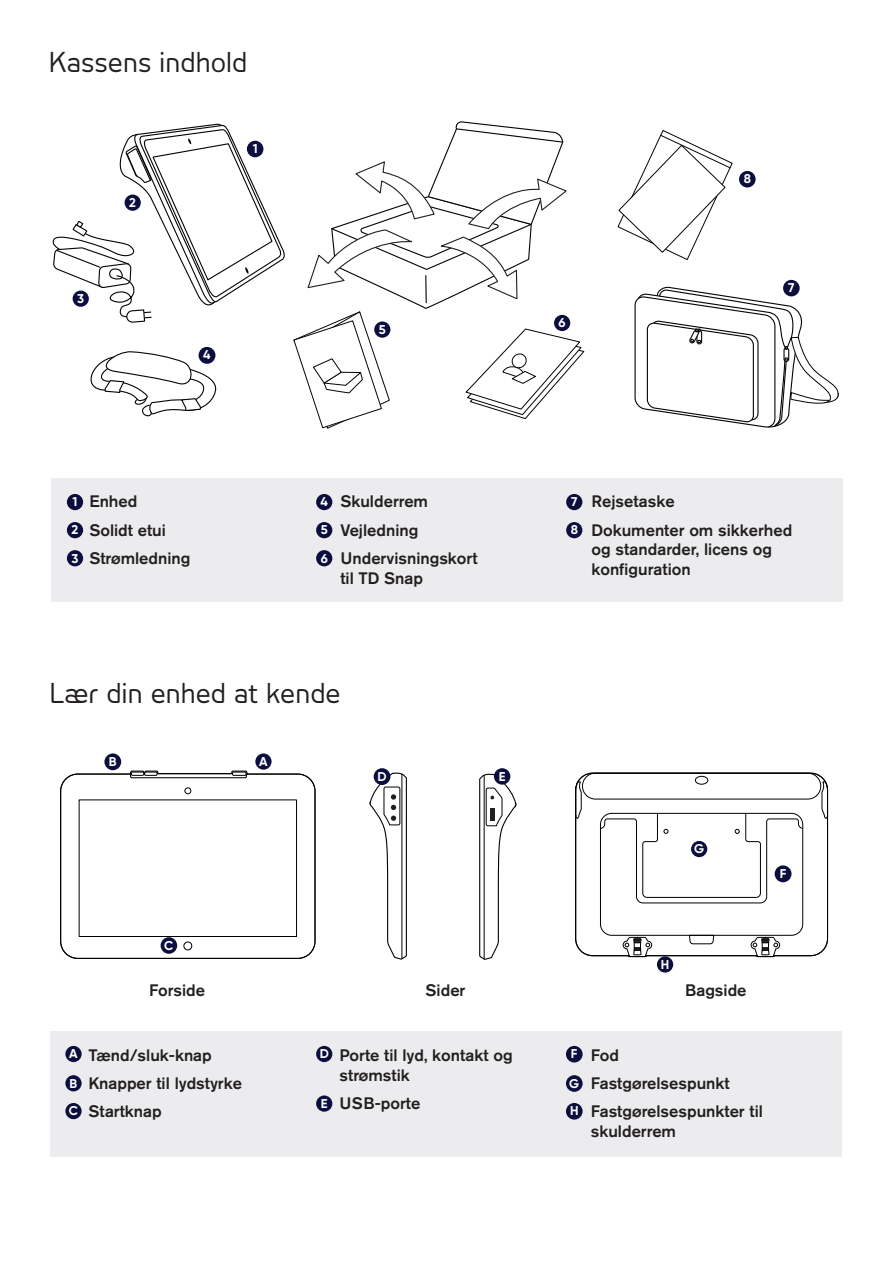
<style>
.page{position:relative;width:893px;height:1263px;background:#fff}
.page>*{position:absolute;margin:0;border:0;box-sizing:border-box;transform-origin:0 0}
.Section_Title{font:27px "Tele Voice";color:#231f20}
.Numbered_Steps{font:500 16.5px/19.8px "Akzidenz Grotesk BE";color:#231f20}
.Subhead{font:500 16.5px "Akzidenz Grotesk BE";color:#231f20}
.t1{font:700 12.75px "Gilroy";color:#fff}
</style>
<div class="page">
<svg style="left:369px;top:772px;width:38px;height:188px"></svg>
<svg style="left:479px;top:773px;width:38px;height:187px"></svg>
<svg style="left:577px;top:772px;width:251px;height:184px"></svg>
<div style="left:582px;top:773px;width:239px;height:26px;border:1px solid #000;border-radius:13px"></div>
<svg style="left:821px;top:781px;width:7px;height:38px"></svg>
<svg style="left:60px;top:770px;width:256px;height:189px"></svg>
<div style="left:695px;top:776px;width:13px;height:8px;border:1px solid #000;border-radius:50%"></div>
<svg style="left:575px;top:781px;width:229px;height:180px"></svg>
<div style="left:51px;top:478px;width:791px;height:123px;background:#ececee"></div>
<div style="left:50px;top:1031px;width:792px;height:125px;background:#ececee"></div>
<div style="left:255px;top:753px;width:17px;height:17px;background:#0c0f3d;border-radius:50%"></div>
<div style="left:494px;top:768px;width:16px;height:17px;background:#0c0f3d;border-radius:50%"></div>
<div style="left:104px;top:753px;width:17px;height:17px;background:#0c0f3d;border-radius:50%"></div>
<div style="left:374px;top:768px;width:16px;height:17px;background:#0c0f3d;border-radius:50%"></div>
<div style="left:161px;top:937px;width:16px;height:17px;background:#0c0f3d;border-radius:50%"></div>
<div style="left:65px;top:1046px;width:17px;height:16px;background:#0c0f3d;border-radius:50%"></div>
<div style="left:316px;top:1046px;width:16px;height:16px;background:#0c0f3d;border-radius:50%"></div>
<div style="left:566px;top:1046px;width:17px;height:16px;background:#0c0f3d;border-radius:50%"></div>
<div style="left:65px;top:1075px;width:17px;height:16px;background:#0c0f3d;border-radius:50%"></div>
<div style="left:316px;top:1095px;width:16px;height:17px;background:#0c0f3d;border-radius:50%"></div>
<div style="left:566px;top:1075px;width:17px;height:17px;background:#0c0f3d;border-radius:50%"></div>
<div style="left:65px;top:1103px;width:17px;height:16px;background:#0c0f3d;border-radius:50%"></div>
<div style="left:566px;top:1103px;width:17px;height:16px;background:#0c0f3d;border-radius:50%"></div>
<div style="left:657px;top:956px;width:16px;height:16px;background:#0c0f3d;border-radius:50%"></div>
<div style="left:691px;top:841px;width:16px;height:16px;background:#0c0f3d;border-radius:50%"></div>
<div style="left:775px;top:865px;width:16px;height:17px;background:#0c0f3d;border-radius:50%"></div>
<div style="left:67px;top:494px;width:16px;height:16px;background:#0c0f3d;border-radius:50%"></div>
<div style="left:316px;top:494px;width:16px;height:16px;background:#0c0f3d;border-radius:50%"></div>
<div style="left:566px;top:494px;width:16px;height:16px;background:#0c0f3d;border-radius:50%"></div>
<div style="left:67px;top:522px;width:16px;height:16px;background:#0c0f3d;border-radius:50%"></div>
<div style="left:316px;top:522px;width:16px;height:16px;background:#0c0f3d;border-radius:50%"></div>
<div style="left:566px;top:522px;width:16px;height:16px;background:#0c0f3d;border-radius:50%"></div>
<div style="left:67px;top:550px;width:16px;height:16px;background:#0c0f3d;border-radius:50%"></div>
<div style="left:316px;top:550px;width:16px;height:16px;background:#0c0f3d;border-radius:50%"></div>
<svg style="left:90px;top:351px;width:127px;height:66px"></svg>
<svg style="left:617px;top:130px;width:116px;height:130px"></svg>
<svg style="left:634px;top:287px;width:205px;height:141px"></svg>
<svg style="left:52px;top:123px;width:233px;height:200px"></svg>
<svg style="left:293px;top:121px;width:292px;height:308px"></svg>
<div style="left:247px;top:141px;width:16px;height:16px;background:#0c0f3d;border-radius:50%"></div>
<div style="left:125px;top:195px;width:16px;height:16px;background:#0c0f3d;border-radius:50%"></div>
<div style="left:73px;top:291px;width:16px;height:16px;background:#0c0f3d;border-radius:50%"></div>
<div style="left:199px;top:347px;width:16px;height:17px;background:#0c0f3d;border-radius:50%"></div>
<div style="left:374px;top:321px;width:16px;height:17px;background:#0c0f3d;border-radius:50%"></div>
<div style="left:554px;top:315px;width:16px;height:16px;background:#0c0f3d;border-radius:50%"></div>
<div style="left:783px;top:280px;width:17px;height:16px;background:#0c0f3d;border-radius:50%"></div>
<div style="left:739px;top:171px;width:17px;height:16px;background:#0c0f3d;border-radius:50%"></div>
<p class="Section_Title" style="left:49px;top:46px;width:200px">Kassens indhold</p>
<p class="t1" style="left:77px;top:291px;width:8px">3</p>
<p class="t1" style="left:129px;top:195px;width:8px">2</p>
<p class="t1" style="left:253px;top:141px;width:6px">1</p>
<p class="t1" style="left:203px;top:347px;width:9px">4</p>
<p class="t1" style="left:379px;top:321px;width:8px">5</p>
<p class="t1" style="left:559px;top:315px;width:9px">6</p>
<p class="t1" style="left:744px;top:171px;width:9px">8</p>
<p class="t1" style="left:788px;top:280px;width:8px">7</p>
<p class="Numbered_Steps" style="left:340px;top:491px;width:89px">Skulderrem</p>
<p class="Numbered_Steps" style="left:340px;top:520px;width:79px">Vejledning</p>
<p class="Numbered_Steps" style="left:340px;top:548px;width:139px">Undervisningskort til TD Snap</p>
<p class="Numbered_Steps" style="left:89px;top:491px;width:50px">Enhed</p>
<p class="Numbered_Steps" style="left:89px;top:520px;width:78px">Solidt etui</p>
<p class="Numbered_Steps" style="left:89px;top:548px;width:103px">Strømledning</p>
<p class="t1" style="left:73px;top:494px;width:6px">1</p>
<p class="t1" style="left:321px;top:494px;width:9px">4</p>
<p class="t1" style="left:571px;top:494px;width:8px">7</p>
<p class="t1" style="left:72px;top:522px;width:8px">2</p>
<p class="t1" style="left:321px;top:522px;width:8px">5</p>
<p class="t1" style="left:571px;top:522px;width:9px">8</p>
<p class="t1" style="left:72px;top:550px;width:8px">3</p>
<p class="t1" style="left:321px;top:550px;width:9px">6</p>
<p class="Numbered_Steps" style="left:591px;top:491px;width:85px">Rejsetaske</p>
<p class="Numbered_Steps" style="left:591px;top:520px;width:202px">Dokumenter om sikkerhed og standarder, licens og konfiguration</p>
<p class="Section_Title" style="left:50px;top:677px;width:293px">Lær din enhed at kende</p>
<p class="t1" style="left:109px;top:753px;width:9px">B</p>
<p class="t1" style="left:259px;top:753px;width:10px">A</p>
<p class="t1" style="left:377px;top:768px;width:11px">D</p>
<p class="t1" style="left:164px;top:937px;width:11px">C</p>
<p class="t1" style="left:499px;top:768px;width:8px">E</p>
<p class="t1" style="left:694px;top:841px;width:12px">G</p>
<p class="t1" style="left:661px;top:956px;width:10px">H</p>
<p class="t1" style="left:780px;top:865px;width:8px">F</p>
<p class="Subhead" style="left:149px;top:980px;width:58px">Forside</p>
<p class="Subhead" style="left:426px;top:980px;width:41px">Sider</p>
<p class="Subhead" style="left:685px;top:980px;width:63px">Bagside</p>
<p class="Numbered_Steps" style="left:88px;top:1045px;width:125px">Tænd/sluk-knap</p>
<p class="Numbered_Steps" style="left:88px;top:1073px;width:155px">Knapper til lydstyrke</p>
<p class="Numbered_Steps" style="left:88px;top:1101px;width:75px">Startknap</p>
<p class="Numbered_Steps" style="left:340px;top:1045px;width:175px">Porte til lyd, kontakt og strømstik</p>
<p class="Numbered_Steps" style="left:340px;top:1093px;width:82px">USB-porte</p>
<p class="t1" style="left:69px;top:1046px;width:10px">A</p>
<p class="t1" style="left:320px;top:1046px;width:11px">D</p>
<p class="t1" style="left:571px;top:1046px;width:8px">F</p>
<p class="t1" style="left:70px;top:1075px;width:9px">B</p>
<p class="t1" style="left:321px;top:1095px;width:8px">E</p>
<p class="t1" style="left:569px;top:1075px;width:12px">G</p>
<p class="t1" style="left:69px;top:1103px;width:11px">C</p>
<p class="t1" style="left:570px;top:1103px;width:10px">H</p>
<p class="Numbered_Steps" style="left:591px;top:1045px;width:30px">Fod</p>
<p class="Numbered_Steps" style="left:591px;top:1073px;width:140px">Fastgørelsespunkt</p>
<p class="Numbered_Steps" style="left:591px;top:1101px;width:174px">Fastgørelsespunkter til skulderrem</p>
</div>
